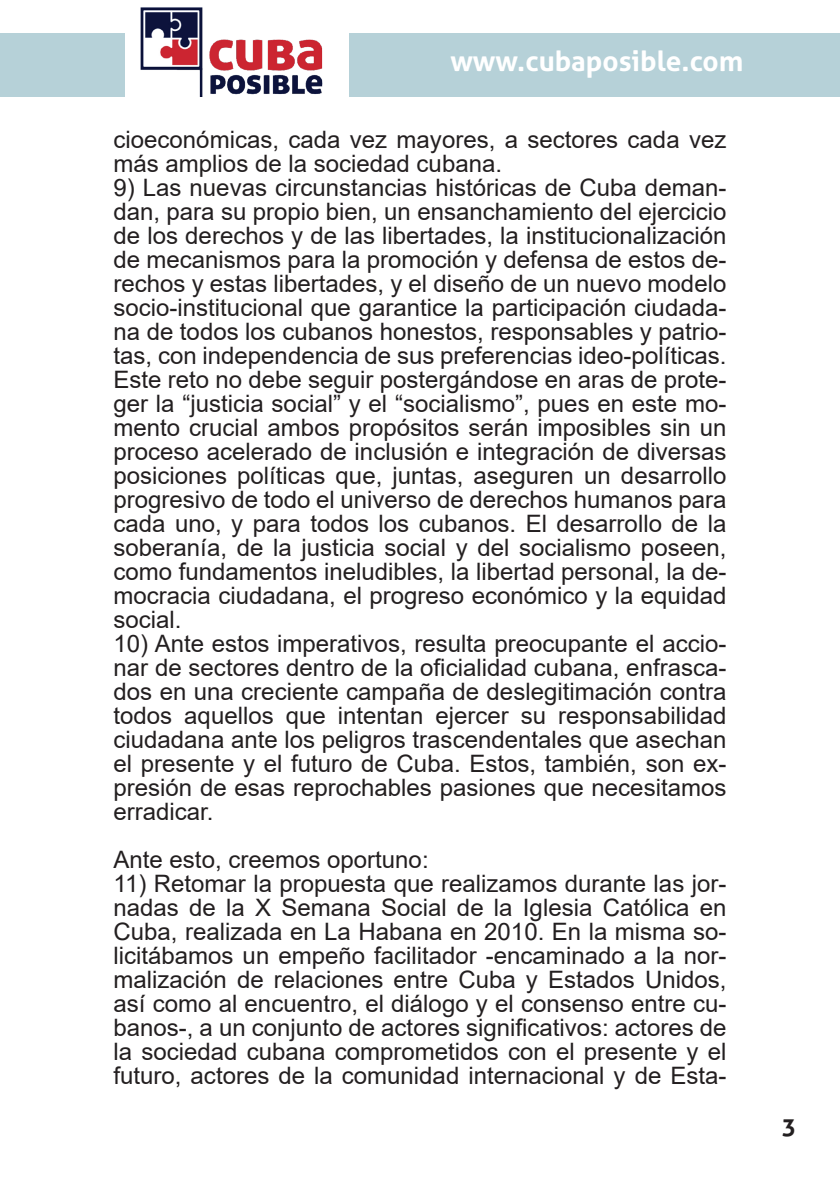
<style>
.page{position:relative;width:840px;height:1191px;background:#fff}
.page>*{position:absolute;margin:0;border:0;box-sizing:border-box;transform-origin:0 0}
.t1{font:700 28px "Aller";color:#fff}
.t2{font:24px/24px "Arial";color:#231f20;text-align:justify}
.t3{font:700 24px "Aller";color:#231f20}
</style>
<div class="page">
<div style="left:0;top:33px;width:125px;height:63px;background:#b6d1d8"></div>
<div style="left:349px;top:33px;width:490px;height:63px;background:#b6d1d8"></div>
<img style="left:140px;top:7px;width:183px;height:89px">
<p class="t1" style="left:450px;top:43px;width:294px">www.cubaposible.com</p>
<p class="t2" style="left:113px;top:127px;width:614px">cioeconómicas, cada vez mayores, a sectores cada vez más amplios de la sociedad cubana.</p>
<p class="t2" style="left:113px;top:175px;width:614px">9) Las nuevas circunstancias históricas de Cuba deman&shy;dan, para su propio bien, un ensanchamiento del ejercicio de los derechos y de las libertades, la institucionalización de mecanismos para la promoción y defensa de estos de&shy;rechos y estas libertades, y el diseño de un nuevo modelo socio-institucional que garantice la participación ciudada&shy;na de todos los cubanos honestos, responsables y patrio&shy;tas, con independencia de sus preferencias ideo-políticas.<br>Este reto no debe seguir postergándose en aras de prote&shy;ger la “justicia social” y el “socialismo”, pues en este mo&shy;mento crucial ambos propósitos serán imposibles sin un proceso acelerado de inclusión e integración de diversas posiciones políticas que, juntas, aseguren un desarrollo progresivo de todo el universo de derechos humanos para cada uno, y para todos los cubanos. El desarrollo de la soberanía, de la justicia social y del socialismo poseen, como fundamentos ineludibles, la libertad personal, la de&shy;mocracia ciudadana, el progreso económico y la equidad social.</p>
<p class="t2" style="left:113px;top:631px;width:614px">10) Ante estos imperativos, resulta preocupante el accio&shy;nar de sectores dentro de la oficialidad cubana, enfrasca&shy;dos en una creciente campaña de deslegitimación contra todos aquellos que intentan ejercer su responsabilidad ciudadana ante los peligros trascendentales que asechan el presente y el futuro de Cuba. Estos, también, son ex&shy;presión de esas reprochables pasiones que necesitamos erradicar.</p>
<p class="t2" style="left:113px;top:847px;width:316px">Ante esto, creemos oportuno:</p>
<p class="t2" style="left:113px;top:871px;width:614px">11) Retomar la propuesta que realizamos durante las jor&shy;nadas de la X Semana Social de la Iglesia Católica en Cuba, realizada en La Habana en 2010. En la misma so&shy;licitábamos un empeño facilitador -encaminado a la nor&shy;malización de relaciones entre Cuba y Estados Unidos, así como al encuentro, el diálogo y el consenso entre cu&shy;banos-, a un conjunto de actores significativos: actores de la sociedad cubana comprometidos con el presente y el futuro, actores de la comunidad internacional y de Esta-</p>
<p class="t3" style="left:781px;top:1111px;width:16px">3</p>
</div>
